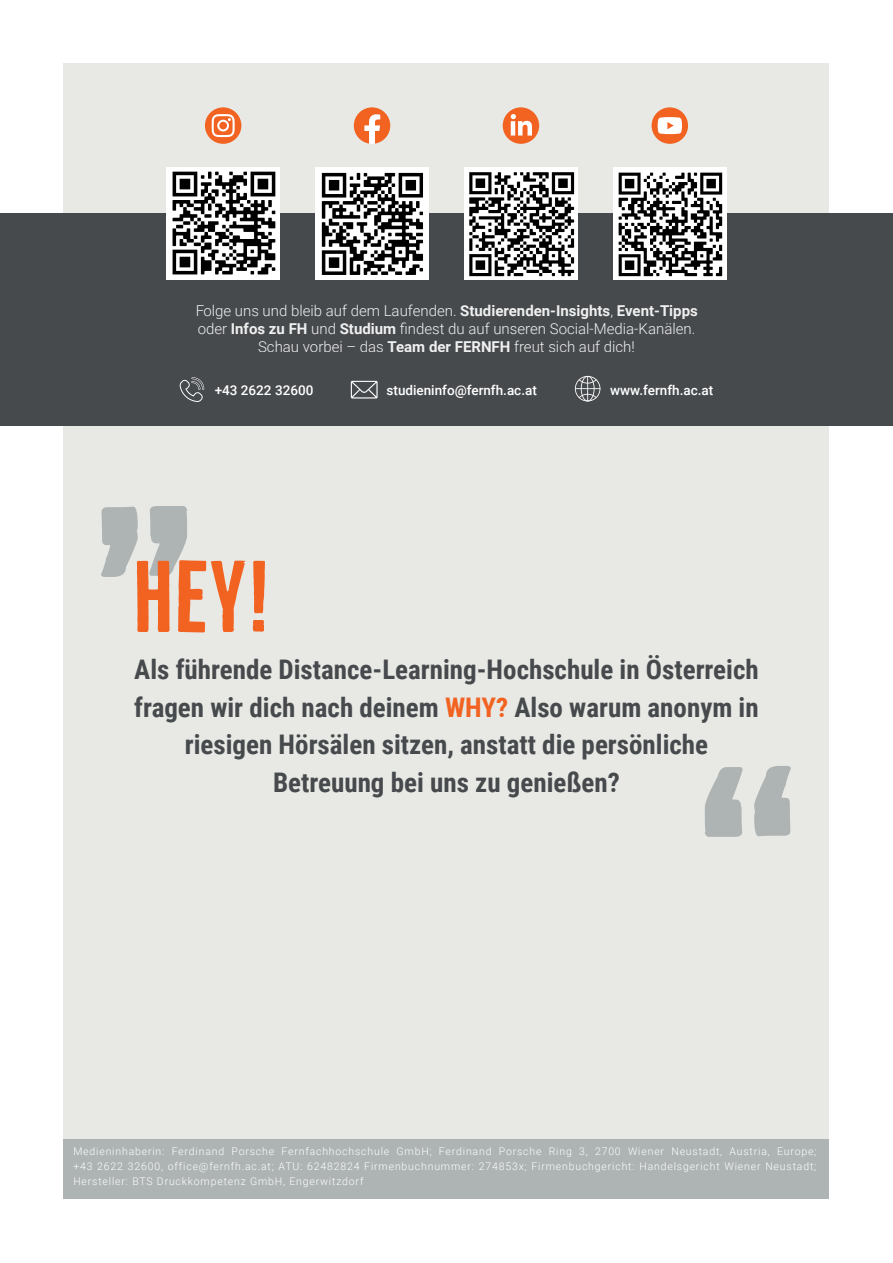
<style>
.page{position:relative;width:893px;height:1263px;background:#fff}
.page>*{position:absolute;margin:0;border:0;box-sizing:border-box;transform-origin:0 0}
.Subtitile{font:700 93px "Bellfort";color:#f26221}
.Subtitile-2{font:700 27px "Roboto Condensed";color:#474a4d}
.t1{font:300 15px/18px "Roboto";color:#fff;text-align:center}
.Body2{font:500 13.5px "Roboto";color:#fff}
.Body2-2{font:300 10.5px/15px "Roboto";letter-spacing:.08em;color:#fff}
.s1{font-weight:700}
.s2{color:#f26221}
</style>
<div class="page">
<div style="left:64px;top:64px;width:765px;height:1135px;background:#e8e9e5"></div>
<div style="left:0;top:213px;width:893px;height:213px;background:#474a4d"></div>
<div style="left:205px;top:107px;width:36px;height:37px;background:#f26221;border-radius:50%"></div>
<svg style="left:212px;top:114px;width:23px;height:23px"></svg>
<div style="left:652px;top:107px;width:36px;height:37px;background:#f26221;border-radius:50%"></div>
<svg style="left:658px;top:117px;width:24px;height:17px"></svg>
<div style="left:503px;top:107px;width:36px;height:37px;background:#f26221;border-radius:50%"></div>
<svg style="left:511px;top:114px;width:21px;height:22px"></svg>
<svg style="left:354px;top:107px;width:36px;height:37px"></svg>
<img style="left:465px;top:167px;width:112px;height:113px">
<img style="left:316px;top:167px;width:112px;height:113px">
<img style="left:167px;top:167px;width:112px;height:113px">
<img style="left:614px;top:167px;width:112px;height:113px">
<div style="left:64px;top:1140px;width:765px;height:59px;background:#aeb3b3"></div>
<svg style="left:101px;top:506px;width:86px;height:71px"></svg>
<svg style="left:705px;top:766px;width:86px;height:71px"></svg>
<svg style="left:351px;top:381px;width:27px;height:17px"></svg>
<svg style="left:179px;top:377px;width:25px;height:25px"></svg>
<svg style="left:575px;top:376px;width:25px;height:25px"></svg>
<h3 class="t1" style="left:195px;top:301px;width:504px">Folge uns und bleib auf dem Laufenden. <span class="s1">Studierenden-Insights</span>, <span class="s1">Event-Tipps </span>oder <span class="s1">Infos zu FH</span> und <span class="s1">Studium</span> findest du auf unseren Social-Media-Kanälen.<br>Schau vorbei – das <span class="s1">Team der FERNFH</span> freut sich auf dich!</h3>
<p class="Body2" style="left:215px;top:381px;width:100px">+43 2622 32600</p>
<p class="Body2" style="left:387px;top:381px;width:152px">studieninfo@fernfh.ac.at</p>
<p class="Body2" style="left:610px;top:381px;width:105px">www.fernfh.ac.at</p>
<p class="Subtitile" style="left:133px;top:541px;width:139px">Hey!</p>
<p class="Subtitile-2" style="left:134px;top:651px;width:626px">Als führende Distance-Learning-Hochschule in Österreich</p>
<p class="Subtitile-2" style="left:134px;top:688px;width:626px">fragen wir dich nach deinem <span class="s2">WHY?</span> Also warum anonym in</p>
<p class="Subtitile-2" style="left:185px;top:726px;width:525px">riesigen Hörsälen sitzen, anstatt die persönliche</p>
<p class="Subtitile-2" style="left:273px;top:763px;width:348px">Betreuung bei uns zu genießen?</p>
<p class="Body2-2" style="left:73px;top:1144px;width:744px">Medieninhaberin: Ferdinand Porsche Fernfachhochschule GmbH; Ferdinand Porsche Ring 3, 2700 Wiener Neustadt, Austria, Europe;</p>
<p class="Body2-2" style="left:73px;top:1159px;width:744px">+43 2622 32600, office@fernfh.ac.at; ATU: 62482824 Firmenbuchnummer: 274853x; Firmenbuchgericht: Handelsgericht Wiener Neustadt;<br>Hersteller: BTS Druckkompetenz GmbH, Engerwitzdorf</p>
</div>
